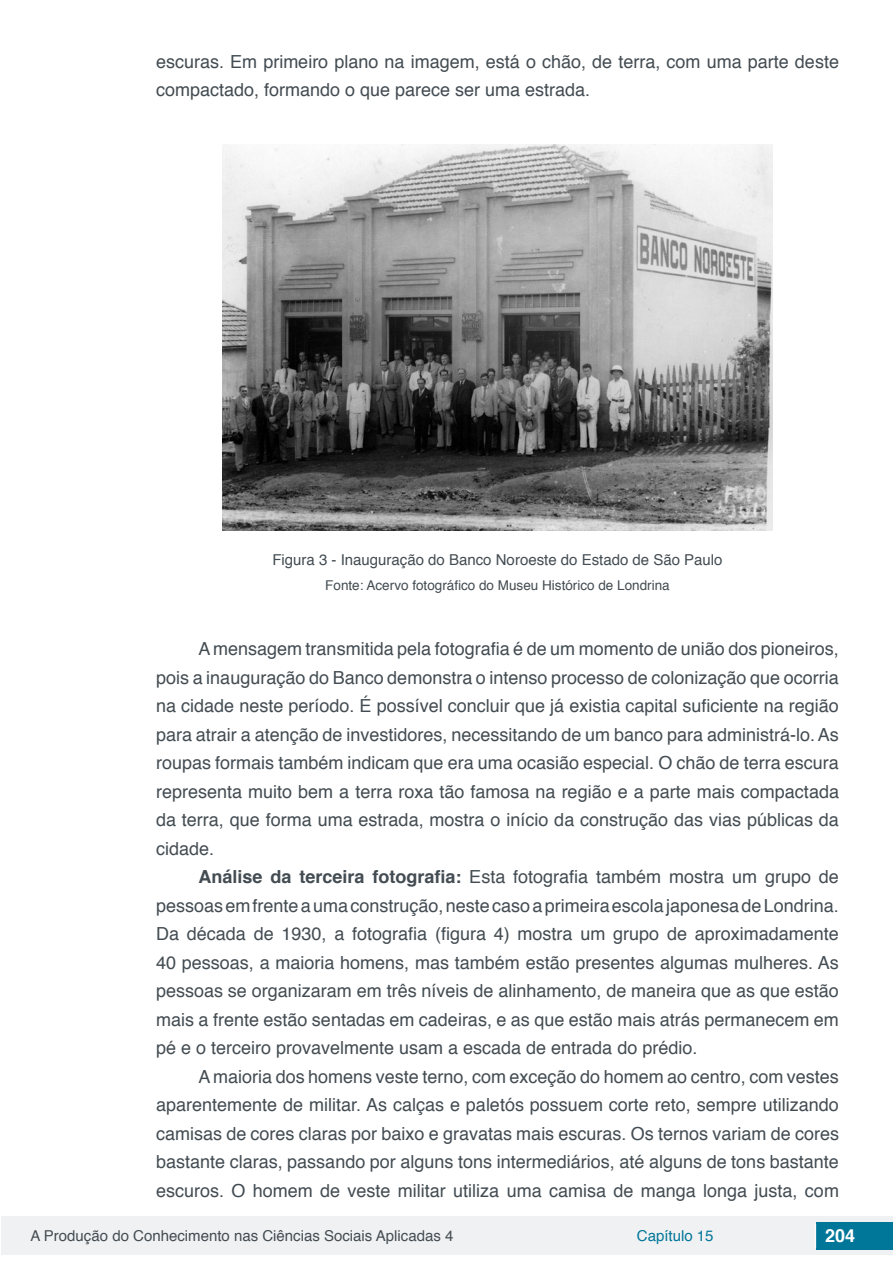
<style>
.page{position:relative;width:893px;height:1263px;background:#fff}
.page>*{position:absolute;margin:0;border:0;box-sizing:border-box;transform-origin:0 0}
.txt{font:18px/28.5px "Helvetica";color:#434c52;text-align:justify}
.t1{font:700 18px "Helvetica";color:#fff}
.info_tab_gra_imag{font:15px "Helvetica";color:#434c52}
.t2{font:15px "Helvetica";color:#007699}
.fonte_tab_gra_imag{font:13.5px "Helvetica";color:#434c52}
.s1{font-weight:700}
</style>
<div class="page">
<div style="left:1px;top:1216px;width:891px;height:38px;background:#f0f1f2"></div>
<div style="left:816px;top:1222px;width:77px;height:27px;background:#007699"></div>
<svg style="left:815px;top:1224px;width:1px;height:24px"></svg>
<img style="left:223px;top:145px;width:549px;height:385px">
<p class="txt" style="left:156px;top:47px;width:684px">escuras. Em primeiro plano na imagem, está o chão, de terra, com uma parte deste compactado, formando o que parece ser uma estrada.</p>
<p class="info_tab_gra_imag" style="left:272px;top:548px;width:452px">Figura 3 - Inauguração do Banco Noroeste do Estado de São Paulo</p>
<p class="fonte_tab_gra_imag" style="left:325px;top:575px;width:346px">Fonte: Acervo fotográfico do Museu Histórico de Londrina</p>
<p class="txt" style="left:156px;top:635px;width:684px;text-indent:43px">A mensagem transmitida pela fotografia é de um momento de união dos pioneiros, pois a inauguração do Banco demonstra o intenso processo de colonização que ocorria na cidade neste período. É possível concluir que já existia capital suficiente na região para atrair a atenção de investidores, necessitando de um banco para administrá-lo. As roupas formais também indicam que era uma ocasião especial. O chão de terra escura representa muito bem a terra roxa tão famosa na região e a parte mais compactada da terra, que forma uma estrada, mostra o início da construção das vias públicas da cidade.</p>
<p class="txt" style="left:156px;top:863px;width:684px;text-indent:43px"><span class="s1">Análise da terceira fotografia:</span> Esta fotografia também mostra um grupo de pessoas em frente a uma construção, neste caso a primeira escola japonesa de Londrina.<br>Da década de 1930, a fotografia (figura 4) mostra um grupo de aproximadamente 40 pessoas, a maioria homens, mas também estão presentes algumas mulheres. As pessoas se organizaram em três níveis de alinhamento, de maneira que as que estão mais a frente estão sentadas em cadeiras, e as que estão mais atrás permanecem em pé e o terceiro provavelmente usam a escada de entrada do prédio.</p>
<p class="txt" style="left:156px;top:1063px;width:684px;text-indent:43px">A maioria dos homens veste terno, com exceção do homem ao centro, com vestes aparentemente de militar. As calças e paletós possuem corte reto, sempre utilizando camisas de cores claras por baixo e gravatas mais escuras. Os ternos variam de cores bastante claras, passando por alguns tons intermediários, até alguns de tons bastante escuros. O homem de veste militar utiliza uma camisa de manga longa justa, com</p>
<p class="info_tab_gra_imag" style="left:31px;top:1224px;width:424px">A Produção do Conhecimento nas Ciências Sociais Aplicadas 4</p>
<p class="t2" style="left:637px;top:1224px;width:78px">Capítulo 15</p>
<p class="t1" style="left:825px;top:1221px;width:32px">204</p>
</div>
